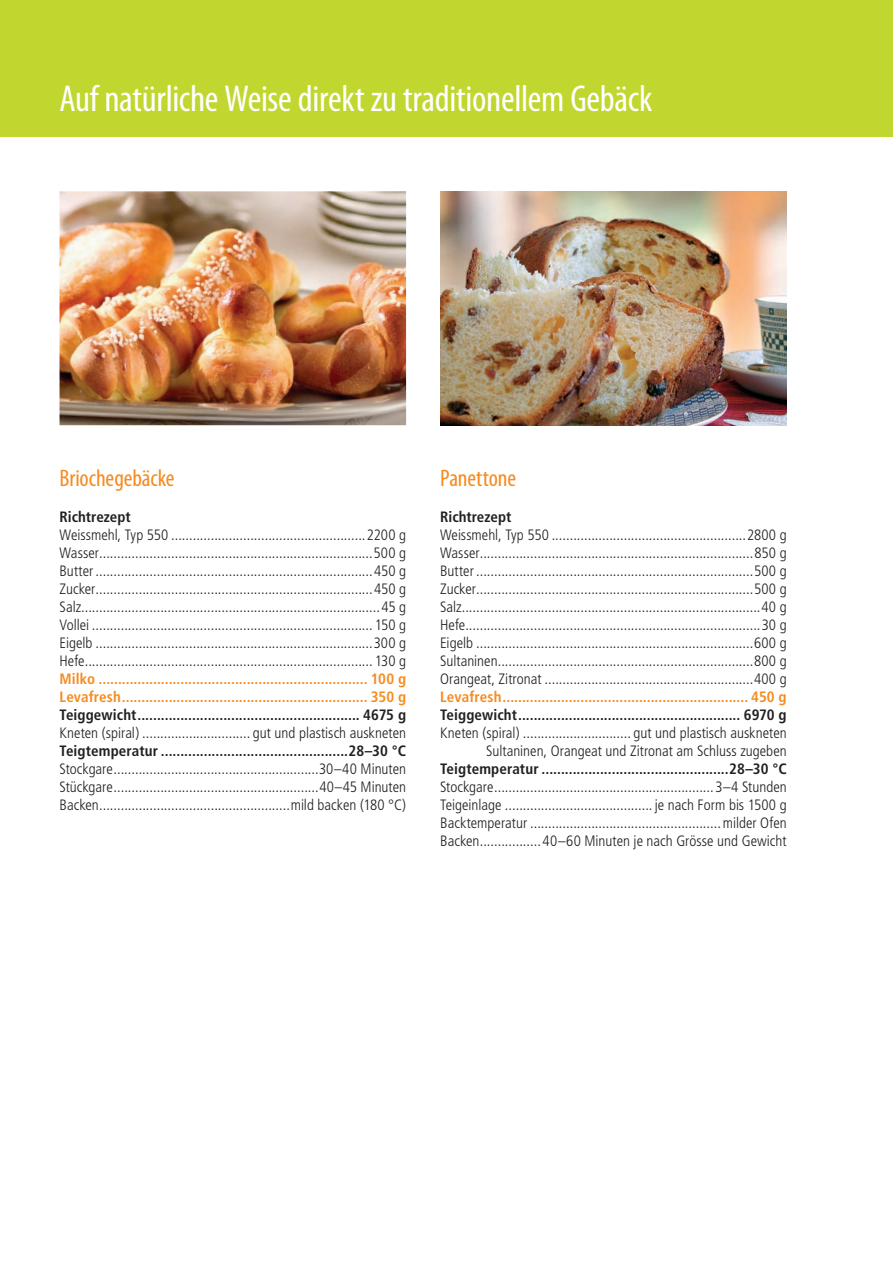
<style>
.page{position:relative;width:893px;height:1263px;background:#fff}
.page>*{position:absolute;margin:0;border:0;box-sizing:border-box;transform-origin:0 0}
.t1{font:condensed 37.5px "Myriad Pro";letter-spacing:-.01em;color:#fff}
.t2{font:condensed 24px "Myriad Pro";letter-spacing:-.005em;color:#f68b1f}
.t3{font:300 condensed 15px/18px "Frutiger";color:#231f20;text-align:justify}
.t4{font:700 condensed 15px "Frutiger";letter-spacing:.005em;color:#231f20}
.t5{font:700 condensed 15px/18px "Frutiger";letter-spacing:.005em;color:#f68b1f}
</style>
<div class="page">
<div style="left:0;top:0;width:893px;height:136px;background:#c1d72f"></div>
<img style="left:60px;top:191px;width:346px;height:234px">
<img style="left:440px;top:191px;width:347px;height:234px">
<h1 class="t1" style="left:60px;top:75px;width:594px">Auf natürliche Weise direkt zu traditionellem Gebäck</h1>
<h2 class="t2" style="left:60px;top:463px;width:117px">Briochegebäcke</h2>
<p class="t4" style="left:60px;top:508px;width:73px">Richtrezept</p>
<p class="t3" style="left:60px;top:526px;width:348px">Weissmehl, Typ 550 ......................................................2200 g Wasser............................................................................500 g Butter .............................................................................450 g Zucker.............................................................................450 g Salz...................................................................................45 g Vollei .............................................................................. 150 g Eigelb .............................................................................300 g Hefe................................................................................ 130 g</p>
<p class="t5" style="left:60px;top:670px;width:348px">Milko ..................................................................... 100 g<br>Levafresh............................................................... 350 g</p>
<p class="t4" style="left:60px;top:706px;width:348px">Teiggewicht......................................................... 4675 g</p>
<p class="t3" style="left:60px;top:724px;width:348px">Kneten (spiral) .............................. gut und plastisch auskneten</p>
<p class="t4" style="left:60px;top:742px;width:348px">Teigtemperatur ................................................28–30 °C</p>
<p class="t3" style="left:60px;top:760px;width:348px">Stockgare.........................................................30–40 Minuten Stückgare.........................................................40–45 Minuten Backen.....................................................mild backen (180 °C)</p>
<h2 class="t2" style="left:440px;top:463px;width:77px">Panettone</h2>
<p class="t4" style="left:440px;top:508px;width:73px">Richtrezept</p>
<p class="t3" style="left:440px;top:526px;width:348px">Weissmehl, Typ 550 ......................................................2800 g Wasser............................................................................850 g Butter .............................................................................500 g Zucker.............................................................................500 g Salz...................................................................................40 g Hefe..................................................................................30 g Eigelb .............................................................................600 g Sultaninen.......................................................................800 g Orangeat, Zitronat ..........................................................400 g</p>
<p class="t5" style="left:440px;top:688px;width:348px">Levafresh............................................................... 450 g</p>
<p class="t4" style="left:440px;top:706px;width:348px">Teiggewicht......................................................... 6970 g</p>
<p class="t3" style="left:440px;top:724px;width:348px;text-align:right">Kneten (spiral) .............................. gut und plastisch auskneten<br>Sultaninen, Orangeat und Zitronat am Schluss zugeben</p>
<p class="t4" style="left:440px;top:760px;width:348px">Teigtemperatur ................................................28–30 °C</p>
<p class="t3" style="left:440px;top:778px;width:348px">Stockgare.............................................................3–4 Stunden Teigeinlage ......................................... je nach Form bis 1500 g Backtemperatur .....................................................milder Ofen Backen.................40–60 Minuten je nach Grösse und Gewicht</p>
</div>
